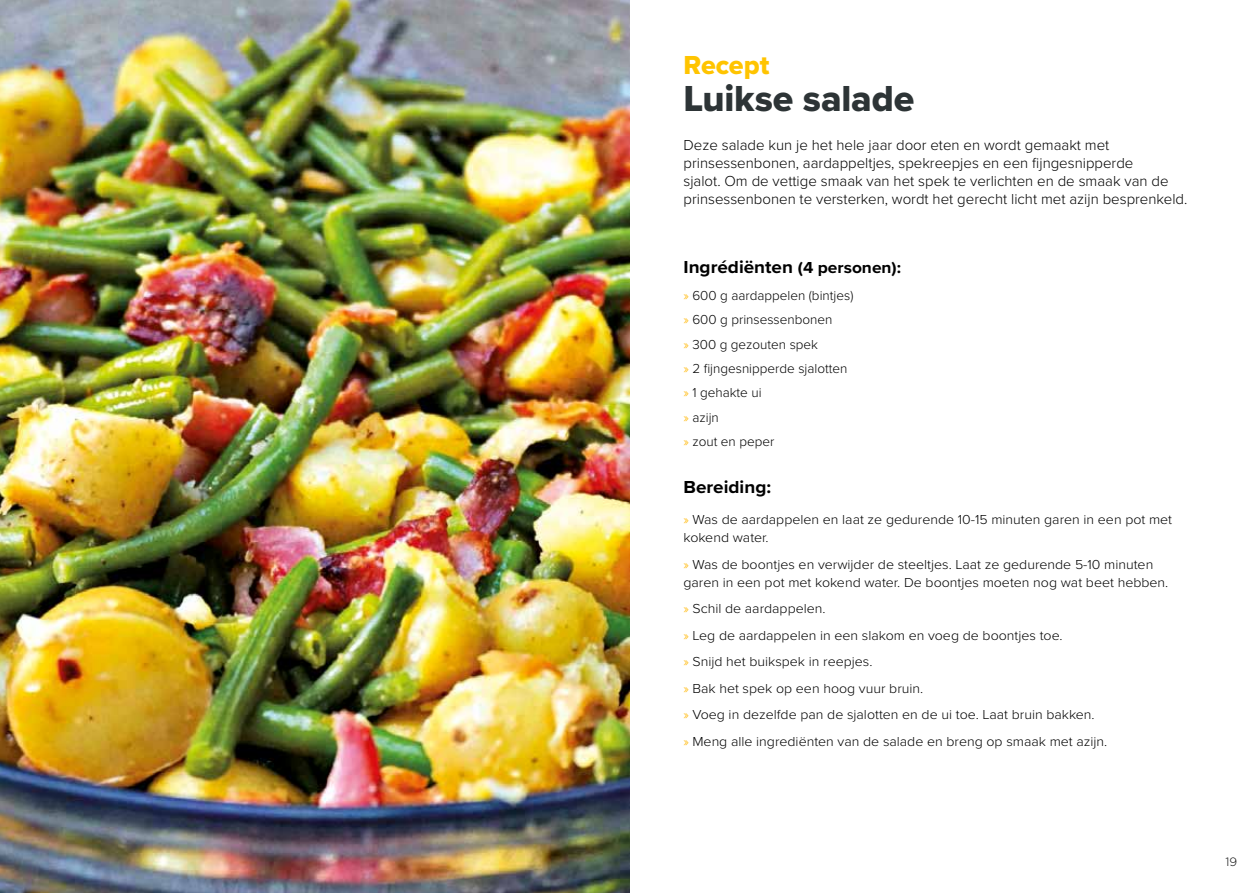
<style>
.page{position:relative;width:1259px;height:893px;background:#fff}
.page>*{position:absolute;margin:0;border:0;box-sizing:border-box;transform-origin:0 0}
.t1{font:37.5px "Proxima Nova Extrabld";letter-spacing:-.005em;color:#2d3436}
.t2{font:27px "Proxima Nova Extrabld";color:#ffc400}
.t3{font:700 18px "Proxima Nova";color:#000;scale:1.05 1}
.t4{font:300 15px/18px "Proxima Nova";color:#000}
.t5{font:300 13.5px/26.5px "Proxima Nova";color:#000;scale:1.05 1}
.t6{font:300 13.5px/24.5px "Proxima Nova";color:#000}
.t7{font:300 12px "Gotham";color:#000}
.s1{font-size:16.5px}
.s2{color:#ffb703}
</style>
<div class="page">
<img style="left:0;top:0;width:629px;height:893px">
<h2 class="t2" style="left:683px;top:45px;width:87px">Recept</h2>
<h1 class="t1" style="left:683px;top:70px;width:232px">Luikse salade</h1>
<p class="t4" style="left:683px;top:135px;width:505px">Deze salade kun je het hele jaar door eten en wordt gemaakt met prinsessenbonen, aardappeltjes, spekreepjes en een fijngesnipperde<br>sjalot. Om de vettige smaak van het spek te verlichten en de smaak van de prinsessenbonen te versterken, wordt het gerecht licht met azijn besprenkeld.</p>
<h3 class="t3" style="left:683px;top:254px;width:209px">Ingrédiënten <span class="s1">(4 personen):</span></h3>
<p class="t6" style="left:683px;top:282px;width:171px"><span class="s2">»</span> 600 g aardappelen (bintjes) <span class="s2">»</span> 600 g prinsessenbonen<br><span class="s2">»</span> 300 g gezouten spek<br><span class="s2">»</span> 2 fijngesnipperde sjalotten <span class="s2">»</span> 1 gehakte ui<br><span class="s2">»</span> azijn<br><span class="s2">»</span> zout en peper</p>
<h3 class="t3" style="left:683px;top:474px;width:85px">Bereiding:</h3>
<p class="t5" style="left:683px;top:510px;width:467px;line-height:18px"><span class="s2">»</span> Was de aardappelen en laat ze gedurende 10-15 minuten garen in een pot met kokend water.</p>
<p class="t5" style="left:683px;top:554px;width:463px;line-height:18px"><span class="s2">»</span> Was de boontjes en verwijder de steeltjes. Laat ze gedurende 5-10 minuten garen in een pot met kokend water. De boontjes moeten nog wat beet hebben.</p>
<p class="t5" style="left:683px;top:595px;width:405px"><span class="s2">»</span> Schil de aardappelen.<br><span class="s2">»</span> Leg de aardappelen in een slakom en voeg de boontjes toe.<br><span class="s2">»</span> Snijd het buikspek in reepjes.<br><span class="s2">»</span> Bak het spek op een hoog vuur bruin.<br><span class="s2">»</span> Voeg in dezelfde pan de sjalotten en de ui toe. Laat bruin bakken.<br><span class="s2">»</span> Meng alle ingrediënten van de salade en breng op smaak met azijn.</p>
<p class="t7" style="left:1225px;top:854px;width:13px">19</p>
</div>
